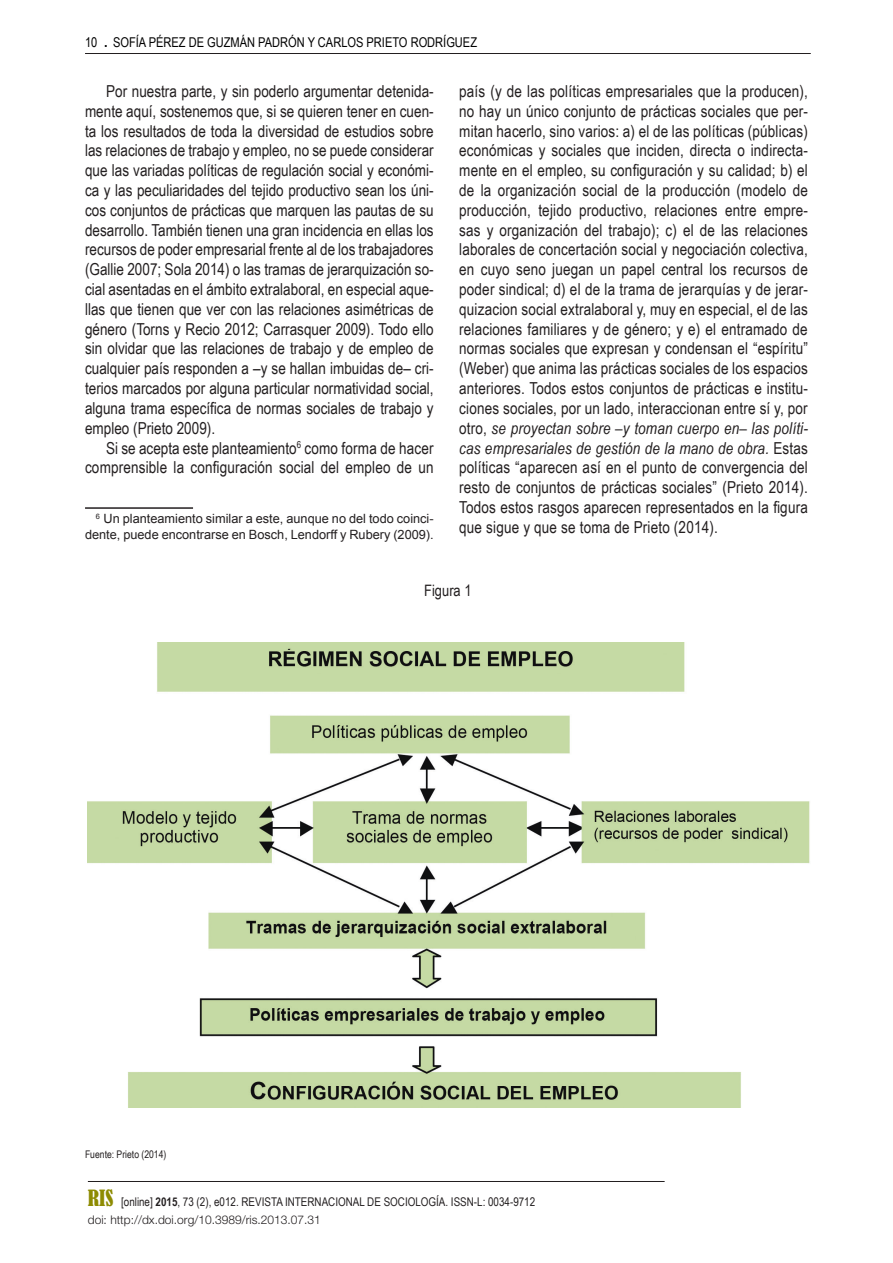
<style>
.page{position:relative;width:893px;height:1263px;background:#fff}
.page>*{position:absolute;margin:0;border:0;box-sizing:border-box;transform-origin:0 0}
.t1{font:16.5px/19.8px "Arial Narrow";letter-spacing:.01em;color:#231f20;text-align:justify}
.t2{font:15.75px "Arial Narrow";color:#231f20}
.t3{font:13.5px "Arial Narrow";color:#000}
.t4{font:12.75px/15.3px "Arial";color:#231f20;text-align:right}
.t5{font:12px "Arial Narrow";color:#231f20}
.t6{font:300 12px "Helvetica Neue";color:#231f20}
.t7{font:10.5px "Arial Narrow";color:#231f20}
.s1{font-size:21px}
.s2{font-style:italic}
.s3{font-family:"Bernard";font-stretch:condensed;font-size:21px;color:#8d8b02}
.s4{font-weight:700}
</style>
<div class="page">
<hr style="left:88px;top:1181px;width:577px;height:1px;background:#231f20">
<hr style="left:85px;top:53px;width:726px;height:1px;background:#231f20">
<hr style="left:85px;top:507px;width:108px;height:2px;background:#231f20">
<img style="left:88px;top:642px;width:722px;height:465px">
<p class="t3" style="left:85px;top:35px;width:176px">10 <span class="s1">.</span> Sofía pérez de guzmán padr</p>
<p class="t3" style="left:288px;top:35px;width:39px">ón y carlos</p>
<p class="t3" style="left:367px;top:35px;width:7px">prieto</p>
<p class="t3" style="left:411px;top:35px;width:9px">rodr</p>
<p class="t3" style="left:443px;top:35px;width:35px">íguez</p>
<p class="t1" style="left:85px;top:81px;width:350px;text-indent:21px">Por nuestra parte, y sin poderlo argumentar detenida&shy;mente aquí, sostenemos que, si se quieren tener en cuen&shy;ta los resultados de toda la diversidad de estudios sobre las relaciones de trabajo y empleo, no se puede considerar que las variadas políticas de regulación social y económi&shy;ca y las peculiaridades del tejido productivo sean los úni&shy;cos conjuntos de prácticas que marquen las pautas de su desarrollo. También tienen una gran incidencia en ellas los recursos de poder empresarial frente al de los trabajadores (Gallie 2007; Sola 2014) o las tramas de jerarquización so&shy;cial asentadas en el ámbito extralaboral, en especial aque&shy;llas que tienen que ver con las relaciones asimétricas de género (Torns y Recio 2012; Carrasquer 2009). Todo ello sin olvidar que las relaciones de trabajo y de empleo de cualquier país responden a –y se hallan imbuidas de– cri&shy;terios marcados por alguna particular normatividad social, alguna trama específica de normas sociales de trabajo y empleo (Prieto 2009).</p>
<p class="t1" style="left:85px;top:438px;width:350px;text-align:right">Si se acepta este planteamiento<sup>6</sup> como forma de hacer comprensible la configuración social del empleo de un</p>
<p class="t4" style="left:85px;top:511px;width:350px"><sup>6</sup> Un planteamiento similar a este, aunque no del todo coinci&shy;dente, puede encontrarse en Bosch, Lendorff y Rubery (2009).</p>
<p class="t1" style="left:459px;top:81px;width:350px">país (y de las políticas empresariales que la producen), no hay un único conjunto de prácticas sociales que per&shy;mitan hacerlo, sino varios: a) el de las políticas (públicas) económicas y sociales que inciden, directa o indirecta&shy;mente en el empleo, su configuración y su calidad; b) el de la organización social de la producción (modelo de producción, tejido productivo, relaciones entre empre&shy;sas y organización del trabajo); c) el de las relaciones laborales de concertación social y negociación colectiva, en cuyo seno juegan un papel central los recursos de poder sindical; d) el de la trama de jerarquías y de jerar&shy;quizacion social extralaboral y, muy en especial, el de las relaciones familiares y de género; y e) el entramado de normas sociales que expresan y condensan el “espíritu” (Weber) que anima las prácticas sociales de los espacios anteriores. Todos estos conjuntos de prácticas e institu&shy;ciones sociales, por un lado, interaccionan entre sí y, por otro, <span class="s2">se proyectan sobre –y toman cuerpo en– las políti&shy;cas empresariales de gestión de la mano de obra.</span> Estas políticas “aparecen así en el punto de convergencia del resto de conjuntos de prácticas sociales” (Prieto 2014).<br>Todos estos rasgos aparecen representados en la figura que sigue y que se toma de Prieto (2014).</p>
<p class="t7" style="left:85px;top:1148px;width:83px">Fuente: Prieto (2014)</p>
<p class="t2" style="left:424px;top:582px;width:49px">Figura 1</p>
<p class="t5" style="left:88px;top:1195px;width:449px"><span class="s3">RIS</span> [online] <span class="s4">2015</span>, 73 (2), e012. REVISTA INTERNACIONAL DE SOCIOLOGÍA. ISSN-L: 0034-9712</p>
<p class="t6" style="left:88px;top:1212px;width:234px">doi: http://dx.doi.org/10.3989/ris.2013.07.31</p>
</div>
